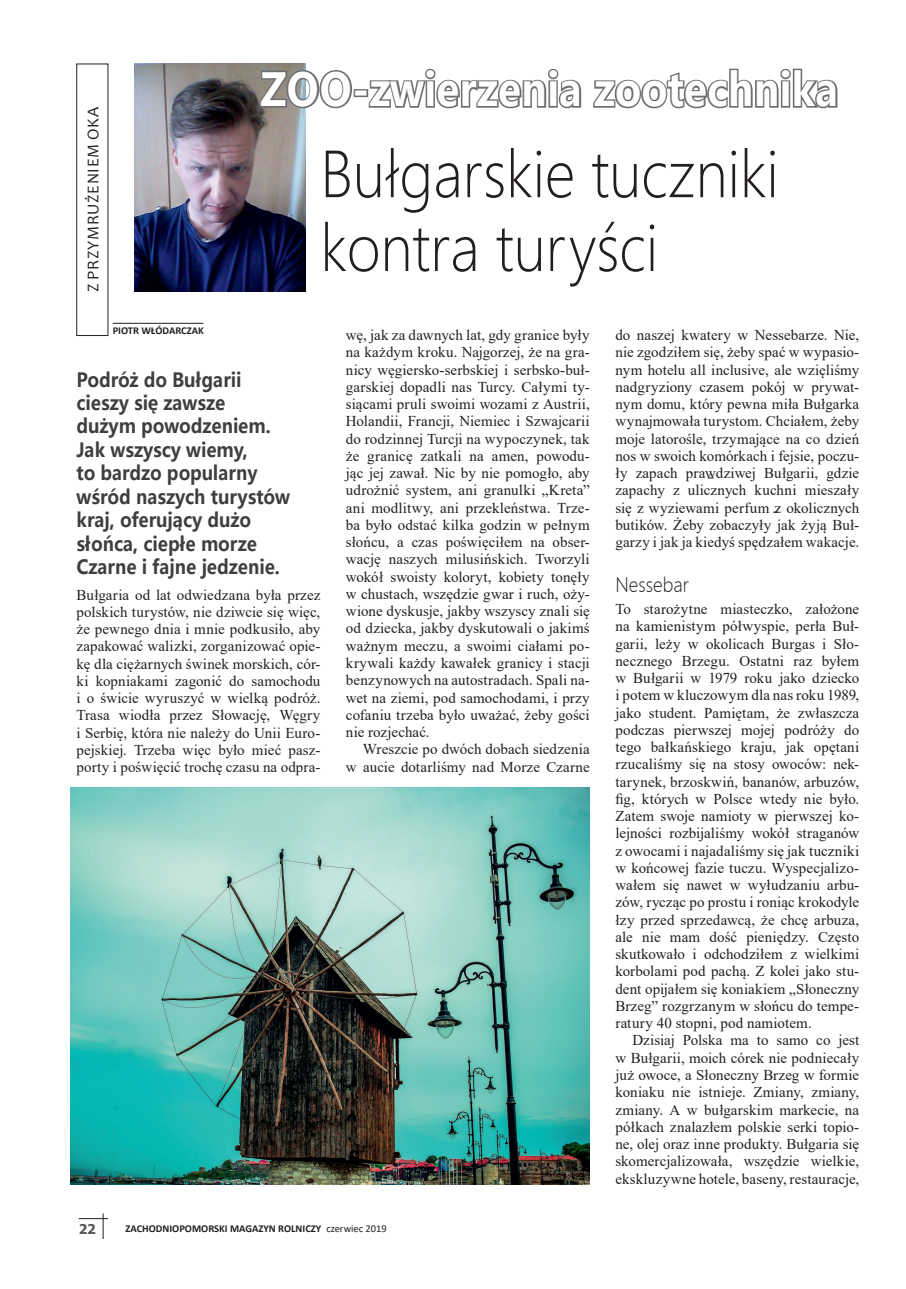
<style>
.page{position:relative;width:906px;height:1289px;background:#fff}
.page>*{position:absolute;margin:0;border:0;box-sizing:border-box;transform-origin:0 0}
.t1{font:300 61.5px/73.8px "Microsoft Ya Hei";color:#231f20;scale:.9 1}
.t2{font:700 45px "Microsoft Ya Hei";color:#fff;scale:.89 1}
.t3{font:700 19.5px/23.4px "Microsoft Ya Hei";color:#3e3e3f;scale:.9 1}
.t4{font:300 19.5px "Microsoft Ya Hei";color:#231f20;scale:.9 1}
.t5{font:16.5px "Candara";letter-spacing:.04em;color:#231f20}
.t6{font:15px/17.2px "Times New Roman";letter-spacing:.005em;color:#231f20;text-align:justify}
.t7{font:700 13.5px "Tahoma";color:#57585a}
.t8{font:700 10.5px "Calibri";color:#231f20}
.s1{font-weight:400}
</style>
<div class="page">
<svg style="left:79px;top:1213px;width:29px;height:25px"></svg>
<img style="left:134px;top:64px;width:172px;height:227px">
<svg style="left:258px;top:69px;width:94px;height:41px"></svg>
<div style="left:354px;top:89px;width:14px;height:8px;border:3px solid #6c6d70"></div>
<svg style="left:367px;top:68px;width:215px;height:41px"></svg>
<svg style="left:593px;top:68px;width:245px;height:41px"></svg>
<hr style="left:113px;top:323px;width:90px;height:1px;background:#231f20">
<img style="left:71px;top:787px;width:519px;height:397px">
<p class="t5" style="left:83px;top:292px;width:186px;rotate:-90deg">Z PRZYMRUŻENIEM OKA</p>
<h2 class="t2" style="left:260px;top:59px;width:651px">ZOO-zwierzenia zootechnika</h2>
<h1 class="t1" style="left:320px;top:137px;width:511px">Bułgarskie tuczniki kontra turyści</h1>
<p class="t8" style="left:113px;top:323px;width:93px">PIOTR WŁÓDARCZAK</p>
<h3 class="t3" style="left:77px;top:367px;width:239px">Podróż do Bułgarii cieszy się zawsze<br>dużym powodzeniem.<br>Jak wszyscy wiemy,<br>to bardzo popularny wśród naszych turystów kraj, oferujący dużo słońca, ciepłe morze<br>Czarne i fajne jedzenie.</h3>
<p class="t6" style="left:77px;top:585px;width:245px">Bułgaria od lat odwiedzana była przez polskich turystów, nie dziwcie się więc, że pewnego dnia i mnie podkusiło, aby zapakować walizki, zorganizować opie&shy;kę dla ciężarnych świnek morskich, cór&shy;ki kopniakami zagonić do samochodu i o świcie wyruszyć w wielką podróż.<br>Trasa wiodła przez Słowację, Węgry i Serbię, która nie należy do Unii Euro&shy;pejskiej. Trzeba więc było mieć pasz&shy;porty i poświęcić trochę czasu na odpra-</p>
<p class="t6" style="left:346px;top:326px;width:245px">wę, jak za dawnych lat, gdy granice były na każdym kroku. Najgorzej, że na gra&shy;nicy węgiersko-serbskiej i serbsko-buł&shy;garskiej dopadli nas Turcy. Całymi ty&shy;siącami pruli swoimi wozami z Austrii, Holandii, Francji, Niemiec i Szwajcarii do rodzinnej Turcji na wypoczynek, tak że granicę zatkali na amen, powodu&shy;jąc jej zawał. Nic by nie pomogło, aby udrożnić system, ani granulki „Kreta” ani modlitwy, ani przekleństwa. Trze&shy;ba było odstać kilka godzin w pełnym słońcu, a czas poświęciłem na obser&shy;wację naszych milusińskich. Tworzyli wokół swoisty koloryt, kobiety tonęły w chustach, wszędzie gwar i ruch, oży&shy;wione dyskusje, jakby wszyscy znali się od dziecka, jakby dyskutowali o jakimś ważnym meczu, a swoimi ciałami po&shy;krywali każdy kawałek granicy i stacji benzynowych na autostradach. Spali na&shy;wet na ziemi, pod samochodami, i przy cofaniu trzeba było uważać, żeby gości nie rozjechać.</p>
<p class="t6" style="left:346px;top:740px;width:245px;text-align:right">Wreszcie po dwóch dobach siedzenia<br>w aucie dotarliśmy nad Morze Czarne</p>
<p class="t7" style="left:79px;top:1219px;width:19px">22</p>
<p class="t8" style="left:125px;top:1221px;width:263px">ZACHODNIOPOMORSKI MAGAZYN ROLNICZY <span class="s1">czerwiec 2019</span></p>
<p class="t6" style="left:615px;top:326px;width:245px">do naszej kwatery w Nessebarze. Nie, nie zgodziłem się, żeby spać w wypasio&shy;nym hotelu all inclusive, ale wzięliśmy nadgryziony czasem pokój w prywat&shy;nym domu, który pewna miła Bułgarka wynajmowała turystom. Chciałem, żeby moje latorośle, trzymające na co dzień nos w swoich komórkach i fejsie, poczu&shy;ły zapach prawdziwej Bułgarii, gdzie zapachy z ulicznych kuchni mieszały się z wyziewami perfum z okolicznych butików. Żeby zobaczyły jak żyją Buł&shy;garzy i jak ja kiedyś spędzałem wakacje.</p>
<h3 class="t4" style="left:615px;top:572px;width:83px">Nessebar</h3>
<p class="t6" style="left:615px;top:600px;width:245px">To starożytne miasteczko, założone na kamienistym półwyspie, perła Buł&shy;garii, leży w okolicach Burgas i Sło&shy;necznego Brzegu. Ostatni raz byłem w Bułgarii w 1979 roku jako dziecko i potem w kluczowym dla nas roku 1989, jako student. Pamiętam, że zwłaszcza podczas pierwszej mojej podróży do tego bałkańskiego kraju, jak opętani rzucaliśmy się na stosy owoców: nek&shy;tarynek, brzoskwiń, bananów, arbuzów, fig, których w Polsce wtedy nie było.<br>Zatem swoje namioty w pierwszej ko&shy;lejności rozbijaliśmy wokół straganów z owocami i najadaliśmy się jak tuczniki w końcowej fazie tuczu. Wyspecjalizo&shy;wałem się nawet w wyłudzaniu arbu&shy;zów, rycząc po prostu i roniąc krokodyle łzy przed sprzedawcą, że chcę arbuza, ale nie mam dość pieniędzy. Często skutkowało i odchodziłem z wielkimi korbolami pod pachą. Z kolei jako stu&shy;dent opijałem się koniakiem „Słoneczny Brzeg” rozgrzanym w słońcu do tempe&shy;ratury 40 stopni, pod namiotem.</p>
<p class="t6" style="left:615px;top:1031px;width:245px;text-indent:17px">Dzisiaj Polska ma to samo co jest w Bułgarii, moich córek nie podniecały już owoce, a Słoneczny Brzeg w formie koniaku nie istnieje. Zmiany, zmiany, zmiany. A w bułgarskim markecie, na półkach znalazłem polskie serki topio&shy;ne, olej oraz inne produkty. Bułgaria się skomercjalizowała, wszędzie wielkie, ekskluzywne hotele, baseny, restauracje,</p>
</div>
